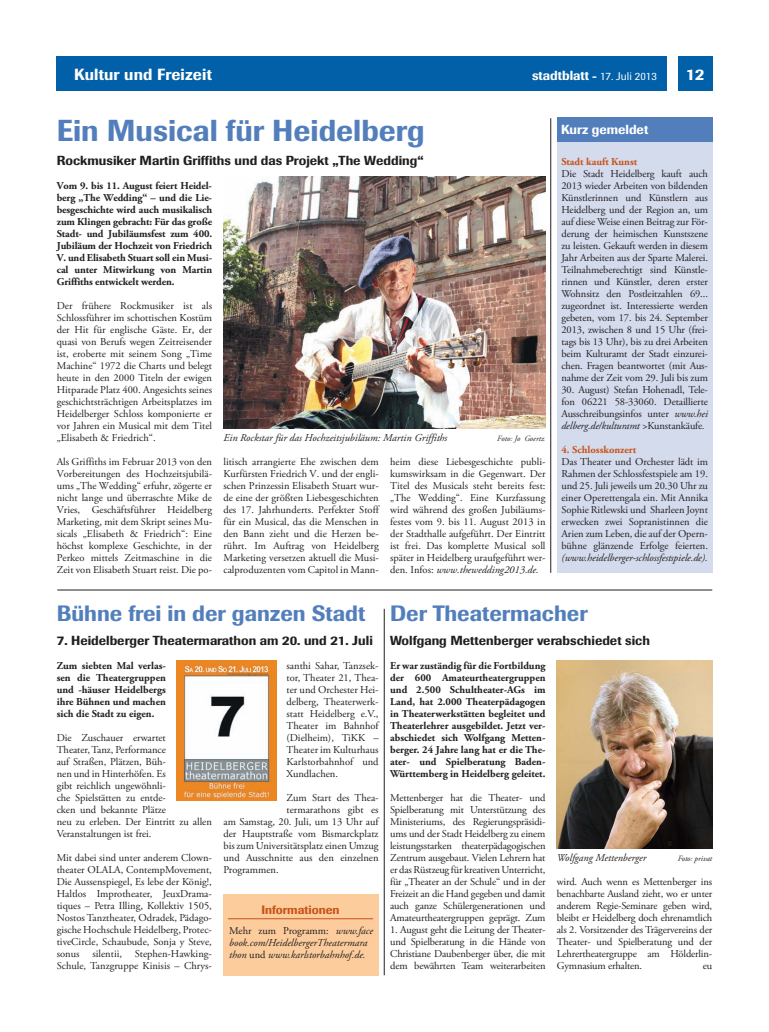
<style>
.page{position:relative;width:769px;height:1032px;background:#fff}
.page>*{position:absolute;margin:0;border:0;box-sizing:border-box;transform-origin:0 0}
.t1{font:500 30px "Imago BQ";color:#527fbc}
.t2{font:500 22px "Imago BQ";color:#527fbc}
.t3{font:500 16px "Imago BQ";letter-spacing:.01em;color:#fff}
.t4{font:500 13px "Imago BQ";color:#231f20}
.t5{font:500 13px "Imago BQ";color:#fff}
.t6{font:500 12px "Imago BQ";color:#c75318}
.t7{font:11px "Imago BQ";color:#fff}
.t8{font:10.5px/12px "Adobe Garamond Pro";letter-spacing:-.005em;color:#231f20;text-align:justify}
.t9{font:700 10.5px/12px "Adobe Garamond Pro";color:#231f20;text-align:justify}
.t10{font:italic 10.5px/12px "Adobe Garamond Pro";color:#231f20}
.t11{font:700 10.5px "Adobe Garamond Pro";color:#c75318}
.t12{font:italic 8px "Adobe Garamond Pro";color:#231f20}
.s1{font-weight:500;font-size:13px}
.s2{font-weight:500}
.s3{font-style:italic}
.s4{font-style:normal}
</style>
<div class="page">
<div style="left:57px;top:57px;width:609px;height:34px;background:#0160a8"></div>
<div style="left:677px;top:57px;width:34px;height:34px;background:#0160a8"></div>
<hr style="left:57px;top:590px;width:654px;height:1px;background:#231f20">
<hr style="left:384px;top:609px;width:1px;height:366px;background:#231f20">
<img style="left:556px;top:661px;width:155px;height:188px">
<img style="left:176px;top:660px;width:100px;height:141px">
<img style="left:223px;top:177px;width:322px;height:252px">
<hr style="left:550px;top:118px;width:1px;height:455px;background:#231f20">
<div style="left:223px;top:894px;width:155px;height:81px;background:#fccc9c"></div>
<hr style="left:228px;top:918px;width:145px;height:1px;background:#c75318">
<div style="left:556px;top:118px;width:155px;height:455px;background:#d4dbed"></div>
<div style="left:556px;top:117px;width:155px;height:25px;background:#527fbc"></div>
<h3 class="t3" style="left:74px;top:64px;width:139px">Kultur und Freizeit</h3>
<p class="t7" style="left:532px;top:69px;width:126px"><span class="s1">stadtblatt</span> <span class="s2">-</span> 17. Juli 2013</p>
<h3 class="t3" style="left:685px;top:64px;width:20px">12</h3>
<h1 class="t1" style="left:57px;top:112px;width:369px">Ein Musical für Heidelberg</h1>
<p class="t4" style="left:57px;top:152px;width:368px">Rockmusiker Martin Griffiths und das Projekt „The Wedding“</p>
<p class="t9" style="left:57px;top:180px;width:157px">Vom 9. bis 11. August feiert Heidel&shy;berg „The Wedding“ – und die Lie&shy;besgeschichte wird auch musikalisch zum Klingen gebracht: Für das große Stadt- und Jubiläumsfest zum 400.<br>Jubiläum der Hochzeit von Friedrich V. und Elisabeth Stuart soll ein Musi&shy;cal unter Mitwirkung von Martin Griffiths entwickelt werden.</p>
<p class="t8" style="left:57px;top:300px;width:157px">Der frühere Rockmusiker ist als Schlossführer im schottischen Kostüm der Hit für englische Gäste. Er, der quasi von Berufs wegen Zeitreisender ist, eroberte mit seinem Song „Time Machine“ 1972 die Charts und belegt heute in den 2000 Titeln der ewigen Hitparade Platz 400. Angesichts seines geschichtsträchtigen Arbeitsplatzes im Heidelberger Schloss komponierte er vor Jahren ein Musical mit dem Titel „Elisabeth &amp; Friedrich“.</p>
<p class="t8" style="left:57px;top:456px;width:157px">Als Griffiths im Februar 2013 von den Vorbereitungen des Hochzeitsjubilä&shy;ums „The Wedding“ erfuhr, zögerte er nicht lange und überraschte Mike de Vries, Geschäftsführer Heidelberg Marketing, mit dem Skript seines Mu&shy;sicals „Elisabeth &amp; Friedrich“: Eine höchst komplexe Geschichte, in der Perkeo mittels Zeitmaschine in die Zeit von Elisabeth Stuart reist. Die po-</p>
<p class="t10" style="left:223px;top:432px;width:225px">Ein Rockstar für das Hochzeitsjubiläum: Martin Griffiths</p>
<p class="t12" style="left:497px;top:433px;width:48px">Foto: Jo Goertz</p>
<p class="t8" style="left:390px;top:456px;width:157px">heim diese Liebesgeschichte publi&shy;kumswirksam in die Gegenwart. Der Titel des Musicals steht bereits fest: „The Wedding“. Eine Kurzfassung wird während des großen Jubiläums&shy;festes vom 9. bis 11. August 2013 in der Stadthalle aufgeführt. Der Eintritt ist frei. Das komplette Musical soll später in Heidelberg uraufgeführt wer&shy;den. Infos: <span class="s3">www.thewedding2013.de.</span></p>
<p class="t8" style="left:223px;top:456px;width:157px">litisch arrangierte Ehe zwischen dem Kurfürsten Friedrich V. und der engli&shy;schen Prinzessin Elisabeth Stuart wur&shy;de eine der größten Liebesgeschichten des 17. Jahrhunderts. Perfekter Stoff für ein Musical, das die Menschen in den Bann zieht und die Herzen be&shy;rührt. Im Auftrag von Heidelberg Marketing versetzen aktuell die Musi&shy;calproduzenten vom Capitol in Mann-</p>
<p class="t5" style="left:561px;top:121px;width:89px">Kurz gemeldet</p>
<p class="t11" style="left:561px;top:155px;width:77px">Stadt kauft Kunst</p>
<p class="t8" style="left:561px;top:168px;width:148px">Die Stadt Heidelberg kauft auch 2013 wieder Arbeiten von bildenden Künstlerinnen und Künstlern aus Heidelberg und der Region an, um auf diese Weise einen Beitrag zur För&shy;derung der heimischen Kunstszene zu leisten. Gekauft werden in diesem Jahr Arbeiten aus der Sparte Malerei.<br>Teilnahmeberechtigt sind Künstle&shy;rinnen und Künstler, deren erster Wohnsitz den Postleitzahlen 69... zugeordnet ist. Interessierte werden gebeten, vom 17. bis 24. September 2013, zwischen 8 und 15 Uhr (frei&shy;tags bis 13 Uhr), bis zu drei Arbeiten beim Kulturamt der Stadt einzurei&shy;chen. Fragen beantwortet (mit Aus&shy;nahme der Zeit vom 29. Juli bis zum</p>
<p class="t8" style="left:561px;top:384px;width:148px">30. August) Stefan Hohenadl, Tele&shy;fon 06221 58-33060. Detaillierte Ausschreibungsinfos unter <span class="s3">www.hei delberg.de/kulturamt</span> &gt;Kunstankäufe<span class="s3">.</span></p>
<p class="t11" style="left:561px;top:443px;width:76px">4. Schlosskonzert</p>
<p class="t8" style="left:561px;top:456px;width:148px">Das Theater und Orchester lädt im Rahmen der Schlossfestspiele am 19. und 25. Juli jeweils um 20.30 Uhr zu einer Operettengala ein. Mit Annika Sophie Ritlewski und Sharleen Joynt erwecken zwei Sopranistinnen die Arien zum Leben, die auf der Opern&shy;bühne glänzende Erfolge feierten.</p>
<p class="t10" style="left:561px;top:552px;width:148px">(www.heidelberger-schlossfestspiele.de).</p>
<h2 class="t2" style="left:57px;top:600px;width:532px">Bühne frei in der ganzen Stadt Der Theatermacher</h2>
<p class="t4" style="left:57px;top:632px;width:317px">7. Heidelberger Theatermarathon am 20. und 21. Juli</p>
<p class="t4" style="left:390px;top:632px;width:261px">Wolfgang Mettenberger verabschiedet sich</p>
<p class="t9" style="left:57px;top:660px;width:111px">Zum siebten Mal verlas&shy;sen die Theatergruppen und -häuser Heidelbergs ihre Bühnen und machen sich die Stadt zu eigen.</p>
<p class="t8" style="left:57px;top:732px;width:156px;text-align:left">Die Zuschauer erwartet<br>Theater, Tanz, Performance<br>auf Straßen, Plätzen, Büh-<br>nen und in Hinterhöfen. Es<br>gibt reichlich ungewöhnli-<br>che Spielstätten zu entde-<br>cken und bekannte Plätze<br>neu zu erleben. Der Eintritt zu allen<br>Veranstaltungen ist frei.</p>
<p class="t8" style="left:57px;top:852px;width:157px">Mit dabei sind unter anderem Clown&shy;theater OLALA, ContempMovement, Die Aussenspiegel, Es lebe der König!, Haltlos Improtheater, JeuxDrama&shy;tiques – Petra Illing, Kollektiv 1505, Nostos Tanztheater, Odradek, Pädago&shy;gische Hochschule Heidelberg, Protec&shy;tiveCircle, Schaubude, Sonja y Steve, sonus silentii, Stephen-Hawking-Schule, Tanzgruppe Kinisis – Chrys-</p>
<p class="t8" style="left:286px;top:660px;width:94px">santhi Sahar, Tanzsek&shy;tor, Theater 21, Thea&shy;ter und Orchester Hei&shy;delberg, Theaterwerk&shy;statt Heidelberg e.V., Theater im Bahnhof (Dielheim), TiKK – Theater im Kulturhaus Karlstorbahnhof und Xundlachen.</p>
<p class="t8" style="left:286px;top:792px;width:94px">Zum Start des Thea-</p>
<p class="t8" style="left:286px;top:804px;width:93px">termarathons gibt es</p>
<p class="t8" style="left:223px;top:816px;width:156px">am Samstag, 20. Juli, um 13 Uhr auf</p>
<p class="t8" style="left:223px;top:828px;width:156px">der Hauptstraße vom Bismarckplatz</p>
<p class="t8" style="left:223px;top:840px;width:156px">bis zum Universitätsplatz einen Umzug</p>
<p class="t8" style="left:223px;top:852px;width:157px">und Ausschnitte aus den einzelnen</p>
<p class="t8" style="left:223px;top:864px;width:57px">Programmen.</p>
<p class="t6" style="left:261px;top:902px;width:80px">Informationen</p>
<p class="t10" style="left:229px;top:925px;width:145px"><span class="s4">Mehr zum Programm:</span> www.face book.com/HeidelbergerTheatermara thon <span class="s4">und</span> www.karlstorbahnhof.de.</p>
<p class="t9" style="left:390px;top:660px;width:157px">Er war zuständig für die Fortbildung der 600 Amateurtheatergruppen und 2.500 Schultheater-AGs im Land, hat 2.000 Theaterpädagogen in Theaterwerkstätten begleitet und Theaterlehrer ausgebildet. Jetzt ver&shy;abschiedet sich Wolfgang Metten&shy;berger. 24 Jahre lang hat er die The&shy;ater- und Spielberatung Baden-Württemberg in Heidelberg geleitet.</p>
<p class="t8" style="left:390px;top:792px;width:157px">Mettenberger hat die Theater- und Spielberatung mit Unterstützung des Ministeriums, des Regierungspräsidi&shy;ums und der Stadt Heidelberg zu einem leistungsstarken theaterpädagogischen Zentrum ausgebaut. Vielen Lehrern hat er das Rüstzeug für kreativen Unterricht, für „Theater an der Schule“ und in der Freizeit an die Hand gegeben und damit auch ganze Schülergenerationen und Amateurtheatergruppen geprägt. Zum</p>
<p class="t8" style="left:390px;top:924px;width:157px">1. August geht die Leitung der Theater&shy;und Spielberatung in die Hände von Christiane Daubenberger über, die mit dem bewährten Team weiterarbeiten</p>
<p class="t10" style="left:556px;top:852px;width:91px">Wolfgang Mettenberger</p>
<p class="t12" style="left:677px;top:853px;width:36px">Foto: privat</p>
<p class="t8" style="left:556px;top:876px;width:157px">wird. Auch wenn es Mettenberger ins benachbarte Ausland zieht, wo er unter anderem Regie-Seminare geben wird, bleibt er Heidelberg doch ehrenamtlich als 2. Vorsitzender des Trägervereins der Theater- und Spielberatung und der Lehrertheatergruppe am Hölderlin-Gymnasium erhalten.</p>
<p class="t8" style="left:702px;top:960px;width:11px">eu</p>
</div>
